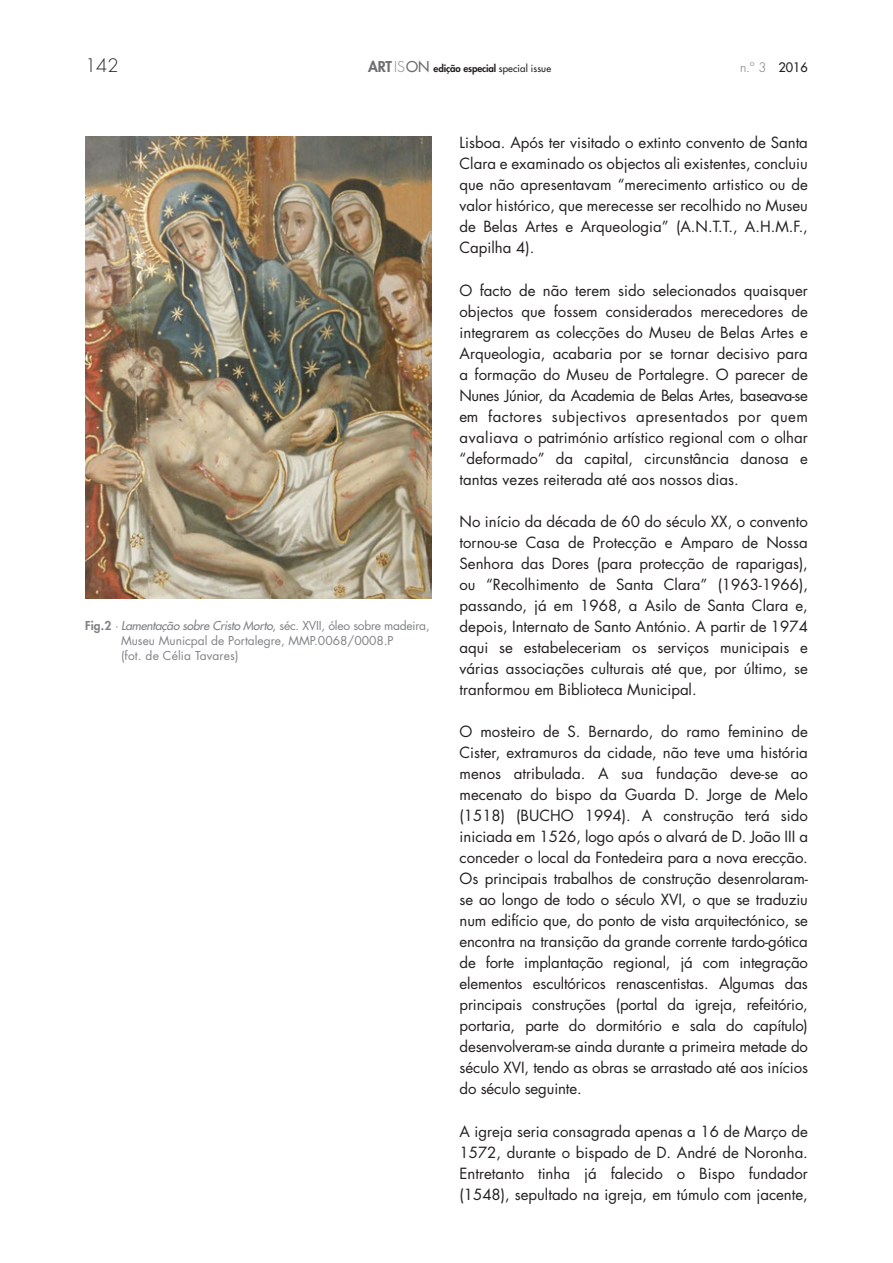
<style>
.page{position:relative;width:893px;height:1263px;background:#fff}
.page>*{position:absolute;margin:0;border:0;box-sizing:border-box;transform-origin:0 0}
.t1{font:300 18px "Futura Std";color:#231f20}
.t2{font:15px/21px "Futura Std";color:#231f20;text-align:justify}
.t3{font:300 12.75px "Futura Std";color:#6c6d70}
.t4{font:12px/15px "Futura Std";color:#808285;text-align:center}
.t5{font:800 9.75px "Futura Std";letter-spacing:-.01em;color:#231f20}
.s1{font-size:14.55px;color:#6c6d70}
.s2{font-weight:300;font-size:14.55px;color:#808285}
.s3{font-weight:500;font-size:14.55px;color:#6c6d70}
.s4{font-weight:500}
.s5{font-weight:500;color:#231f20}
.s6{font-weight:800}
.s7{font-weight:500;font-style:italic}
</style>
<div class="page">
<img style="left:85px;top:136px;width:347px;height:462px">
<p class="t1" style="left:85px;top:54px;width:35px">142</p>
<p class="t5" style="left:368px;top:62px;width:185px"><span class="s1">ART</span> <span class="s2">IS</span><span class="s3">ON</span> edição especial <span class="s4">special issue</span></p>
<p class="t3" style="left:740px;top:59px;width:69px">n.º 3 <span class="s5">2016</span></p>
<p class="t4" style="left:85px;top:619px;width:346px"><span class="s6">Fig.2</span> · <span class="s7">Lamentação sobre Cristo Morto</span>, séc. XVII, óleo sobre madeira,<br>Museu Municpal de Portalegre, MMP.0068/0008.P</p>
<p class="t4" style="left:121px;top:649px;width:119px">(fot. de Célia Tavares)</p>
<p class="t2" style="left:460px;top:133px;width:350px">Lisboa. Após ter visitado o extinto convento de Santa Clara e examinado os objectos ali existentes, concluiu que não apresentavam “merecimento artistico ou de valor histórico, que merecesse ser recolhido no Museu de Belas Artes e Arqueologia” (A.N.T.T., A.H.M.F., Capilha 4).</p>
<p class="t2" style="left:460px;top:280px;width:350px">O facto de não terem sido selecionados quaisquer objectos que fossem considerados merecedores de integrarem as colecções do Museu de Belas Artes e Arqueologia, acabaria por se tornar decisivo para a formação do Museu de Portalegre. O parecer de Nunes Júnior, da Academia de Belas Artes, baseava-se em factores subjectivos apresentados por quem avaliava o património artístico regional com o olhar “deformado” da capital, circunstância danosa e tantas vezes reiterada até aos nossos dias.</p>
<p class="t2" style="left:460px;top:511px;width:350px">No início da década de 60 do século XX, o convento tornou-se Casa de Protecção e Amparo de Nossa Senhora das Dores (para protecção de raparigas), ou “Recolhimento de Santa Clara” (1963-1966), passando, já em 1968, a Asilo de Santa Clara e, depois, Internato de Santo António. A partir de 1974 aqui se estabeleceriam os serviços municipais e várias associações culturais até que, por último, se tranformou em Biblioteca Municipal.</p>
<p class="t2" style="left:460px;top:721px;width:350px">O mosteiro de S. Bernardo, do ramo feminino de Cister, extramuros da cidade, não teve uma história menos atribulada. A sua fundação deve-se ao mecenato do bispo da Guarda D. Jorge de Melo (1518) (BUCHO 1994). A construção terá sido iniciada em 1526, logo após o alvará de D. João III a conceder o local da Fontedeira para a nova erecção.<br>Os principais trabalhos de construção desenrolaram&shy;se ao longo de todo o século XVI, o que se traduziu num edifício que, do ponto de vista arquitectónico, se encontra na transição da grande corrente tardo-gótica de forte implantação regional, já com integração elementos escultóricos renascentistas. Algumas das principais construções (portal da igreja, refeitório, portaria, parte do dormitório e sala do capítulo) desenvolveram-se ainda durante a primeira metade do século XVI, tendo as obras se arrastado até aos inícios do século seguinte.</p>
<p class="t2" style="left:460px;top:1121px;width:350px">A igreja seria consagrada apenas a 16 de Março de 1572, durante o bispado de D. André de Noronha.<br>Entretanto tinha já falecido o Bispo fundador (1548), sepultado na igreja, em túmulo com jacente,</p>
</div>
